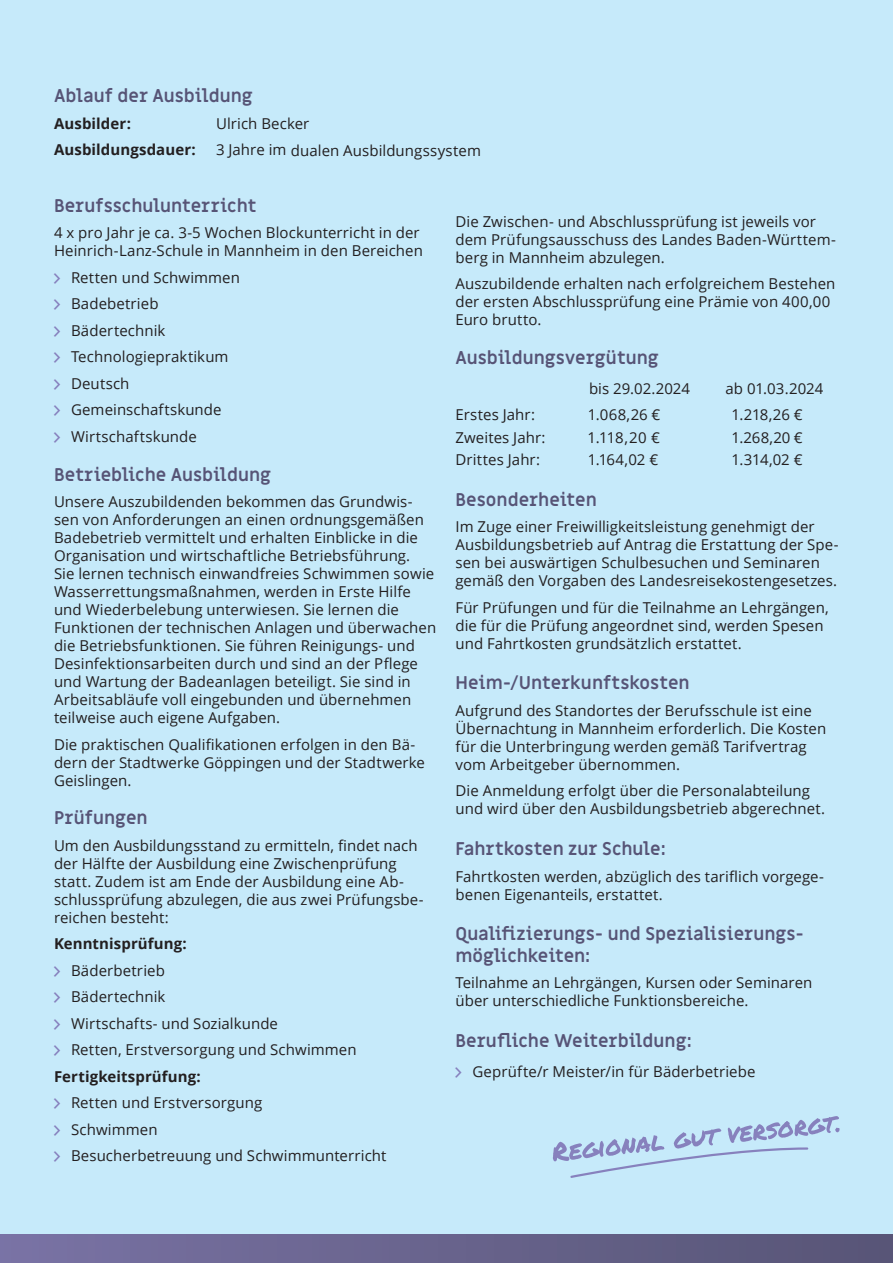
<style>
.page{position:relative;width:893px;height:1263px;background:#fff}
.page>*{position:absolute;margin:0;border:0;box-sizing:border-box;transform-origin:0 0}
.t1{font:700 18px/21.6px "Miriam Libre";color:#575476}
.t2{font:15px/18px "Open Sans";letter-spacing:.005em;color:#231f20}
.t3{font:700 15px "Open Sans";letter-spacing:.005em;color:#231f20}
</style>
<div class="page">
<div style="left:0;top:0;width:893px;height:1242px;background:#c6eafa"></div>
<div style="left:0;top:1234px;width:893px;height:29px;background:linear-gradient(to right,#7972a4,#575576)"></div>
<svg style="left:553px;top:1116px;width:287px;height:62px"></svg>
<p class="t1" style="left:54px;top:86px;width:200px">Ablauf der Ausbildung</p>
<p class="t3" style="left:54px;top:113px;width:78px">Ausbilder:</p>
<p class="t2" style="left:216px;top:114px;width:95px">Ulrich Becker</p>
<p class="t3" style="left:54px;top:139px;width:143px">Ausbildungsdauer:</p>
<p class="t2" style="left:216px;top:141px;width:266px">3 Jahre im dualen Ausbildungssystem</p>
<p class="t1" style="left:54px;top:195px;width:204px">Berufsschulunterricht</p>
<p class="t2" style="left:54px;top:224px;width:370px">4 x pro Jahr je ca. 3-5 Wochen Blockunterricht in der<br>Heinrich-Lanz-Schule in Mannheim in den Bereichen</p>
<p class="t2" style="left:71px;top:264px;width:170px;line-height:26.5px">Retten und Schwimmen<br>Badebetrieb<br>Bädertechnik<br>Technologiepraktikum<br>Deutsch<br>Gemeinschaftskunde<br>Wirtschaftskunde</p>
<p class="t1" style="left:54px;top:464px;width:218px">Betriebliche Ausbildung</p>
<p class="t2" style="left:54px;top:492px;width:384px">Unsere Auszubildenden bekommen das Grundwis&shy;sen von Anforderungen an einen ordnungsgemäßen Badebetrieb vermittelt und erhalten Einblicke in die Organisation und wirtschaftliche Betriebsführung.<br>Sie lernen technisch einwandfreies Schwimmen sowie Wasserrettungsmaßnahmen, werden in Erste Hilfe und Wiederbelebung unterwiesen. Sie lernen die Funktionen der technischen Anlagen und überwachen die Betriebsfunktionen. Sie führen Reinigungs- und Desinfektionsarbeiten durch und sind an der Pflege und Wartung der Badeanlagen beteiligt. Sie sind in Arbeitsabläufe voll eingebunden und übernehmen teilweise auch eigene Aufgaben.</p>
<p class="t2" style="left:54px;top:735px;width:372px">Die praktischen Qualifikationen erfolgen in den Bä&shy;dern der Stadtwerke Göppingen und der Stadtwerke<br>Geislingen.</p>
<p class="t1" style="left:54px;top:808px;width:95px">Prüfungen</p>
<p class="t2" style="left:54px;top:836px;width:371px">Um den Ausbildungsstand zu ermitteln, findet nach der Hälfte der Ausbildung eine Zwischenprüfung statt. Zudem ist am Ende der Ausbildung eine Ab&shy;schlussprüfung abzulegen, die aus zwei Prüfungsbe&shy;reichen besteht:</p>
<p class="t3" style="left:54px;top:933px;width:134px">Kenntnisprüfung:</p>
<p class="t2" style="left:71px;top:957px;width:287px;line-height:26.5px">Bäderbetrieb<br>Bädertechnik<br>Wirtschafts- und Sozialkunde<br>Retten, Erstversorgung und Schwimmen</p>
<p class="t3" style="left:54px;top:1066px;width:148px">Fertigkeitsprüfung:</p>
<p class="t2" style="left:71px;top:1089px;width:317px;line-height:26.5px">Retten und Erstversorgung<br>Schwimmen<br>Besucherbetreuung und Schwimmunterricht</p>
<p class="t2" style="left:455px;top:212px;width:382px">Die Zwischen- und Abschlussprüfung ist jeweils vor dem Prüfungsausschuss des Landes Baden-Württem&shy;berg in Mannheim abzulegen.</p>
<p class="t2" style="left:455px;top:274px;width:381px">Auszubildende erhalten nach erfolgreichem Bestehen der ersten Abschlussprüfung eine Prämie von 400,00<br>Euro brutto.</p>
<p class="t1" style="left:455px;top:347px;width:205px">Ausbildungsvergütung</p>
<p class="t2" style="left:589px;top:379px;width:103px">bis 29.02.2024</p>
<p class="t2" style="left:725px;top:379px;width:99px">ab 01.03.2024</p>
<p class="t2" style="left:455px;top:405px;width:81px">Erstes Jahr:</p>
<p class="t2" style="left:588px;top:405px;width:74px">1.068,26 €</p>
<p class="t2" style="left:731px;top:405px;width:73px">1.218,26 €</p>
<p class="t2" style="left:455px;top:428px;width:92px">Zweites Jahr:</p>
<p class="t2" style="left:587px;top:428px;width:74px">1.118,20 €</p>
<p class="t2" style="left:731px;top:428px;width:73px">1.268,20 €</p>
<p class="t2" style="left:455px;top:450px;width:86px">Drittes Jahr:</p>
<p class="t2" style="left:588px;top:450px;width:72px">1.164,02 €</p>
<p class="t2" style="left:731px;top:450px;width:73px">1.314,02 €</p>
<p class="t1" style="left:455px;top:489px;width:143px">Besonderheiten</p>
<p class="t2" style="left:455px;top:517px;width:385px">Im Zuge einer Freiwilligkeitsleistung genehmigt der Ausbildungsbetrieb auf Antrag die Erstattung der Spe&shy;sen bei auswärtigen Schulbesuchen und Seminaren gemäß den Vorgaben des Landesreisekostengesetzes.</p>
<p class="t2" style="left:455px;top:598px;width:375px">Für Prüfungen und für die Teilnahme an Lehrgängen, die für die Prüfung angeordnet sind, werden Spesen und Fahrtkosten grundsätzlich erstattet.</p>
<p class="t1" style="left:455px;top:673px;width:236px">Heim-/Unterkunftskosten</p>
<p class="t2" style="left:455px;top:701px;width:372px">Aufgrund des Standortes der Berufsschule ist eine Übernachtung in Mannheim erforderlich. Die Kosten für die Unterbringung werden gemäß Tarifvertrag vom Arbeitgeber übernommen.</p>
<p class="t2" style="left:455px;top:781px;width:371px">Die Anmeldung erfolgt über die Personalabteilung und wird über den Ausbildungsbetrieb abgerechnet.</p>
<p class="t1" style="left:455px;top:839px;width:212px">Fahrtkosten zur Schule:</p>
<p class="t2" style="left:455px;top:867px;width:370px">Fahrtkosten werden, abzüglich des tariflich vorgege&shy;benen Eigenanteils, erstattet.</p>
<p class="t1" style="left:455px;top:924px;width:350px">Qualifizierungs- und Spezialisierungs&shy;möglichkeiten:</p>
<p class="t2" style="left:455px;top:974px;width:358px">Teilnahme an Lehrgängen, Kursen oder Seminaren über unterschiedliche Funktionsbereiche.</p>
<p class="t1" style="left:455px;top:1031px;width:238px">Berufliche Weiterbildung:</p>
<p class="t2" style="left:472px;top:1062px;width:284px">Geprüfte/r Meister/in für Bäderbetriebe</p>
</div>
